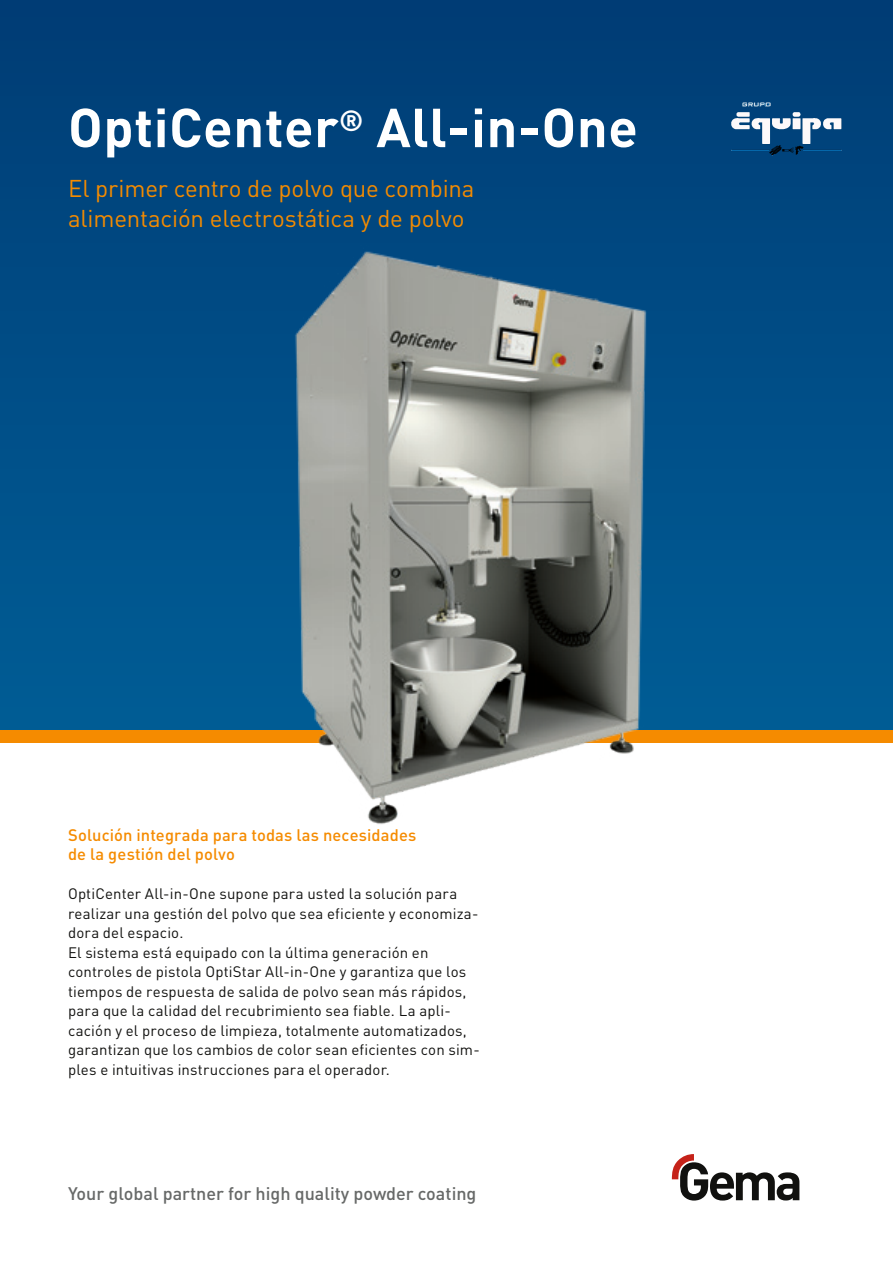
<style>
.page{position:relative;width:893px;height:1263px;background:#fff}
.page>*{position:absolute;margin:0;border:0;box-sizing:border-box;transform-origin:0 0}
.Haupttitel_Weiss_Bol{font:700 54px "DIN Pro";letter-spacing:.01em;color:#fff}
.Titel_Orange_Regular{font:24px/30px "DIN Pro";letter-spacing:-.005em;color:#f58b00}
.Slogan_Grey_Medium_1{font:500 18px "DIN Pro";color:#676968}
.Untertitel_Orange_Me{font:500 16.5px/19.5px "DIN Pro";letter-spacing:.005em;color:#f58b00}
.Text_Schwarz_Regular{font:15px/19.5px "DIN Pro";letter-spacing:.01em;color:#11110f}
</style>
<div class="page">
<div style="left:0;top:0;width:893px;height:737px;background:linear-gradient(to bottom,#003c75,#005d96)"></div>
<div style="left:0;top:730px;width:893px;height:13px;background:#f58b00"></div>
<svg style="left:672px;top:1154px;width:127px;height:46px"></svg>
<img style="left:251px;top:233px;width:431px;height:591px">
<img style="left:708px;top:89px;width:156px;height:78px">
<p class="Haupttitel_Weiss_Bol" style="left:68px;top:83px;width:571px">OptiCenter<sup>®</sup> All-in-One</p>
<p class="Titel_Orange_Regular" style="left:68px;top:171px;width:408px">El primer centro de polvo que combina alimentación electrostática y de polvo</p>
<p class="Untertitel_Orange_Me" style="left:68px;top:823px;width:350px">Solución integrada para todas las necesidades de la gestión del polvo</p>
<p class="Text_Schwarz_Regular" style="left:68px;top:882px;width:412px">OptiCenter All-in-One supone para usted la solución para realizar una gestión del polvo que sea eficiente y economiza&shy;dora del espacio.</p>
<p class="Text_Schwarz_Regular" style="left:68px;top:941px;width:413px">El sistema está equipado con la última generación en controles de pistola OptiStar All-in-One y garantiza que los tiempos de respuesta de salida de polvo sean más rápidos, para que la calidad del recubrimiento sea fiable. La apli&shy;cación y el proceso de limpieza, totalmente automatizados, garantizan que los cambios de color sean eficientes con sim&shy;ples e intuitivas instrucciones para el operador.</p>
<p class="Slogan_Grey_Medium_1" style="left:68px;top:1179px;width:410px">Your global partner for high quality powder coating</p>
</div>
